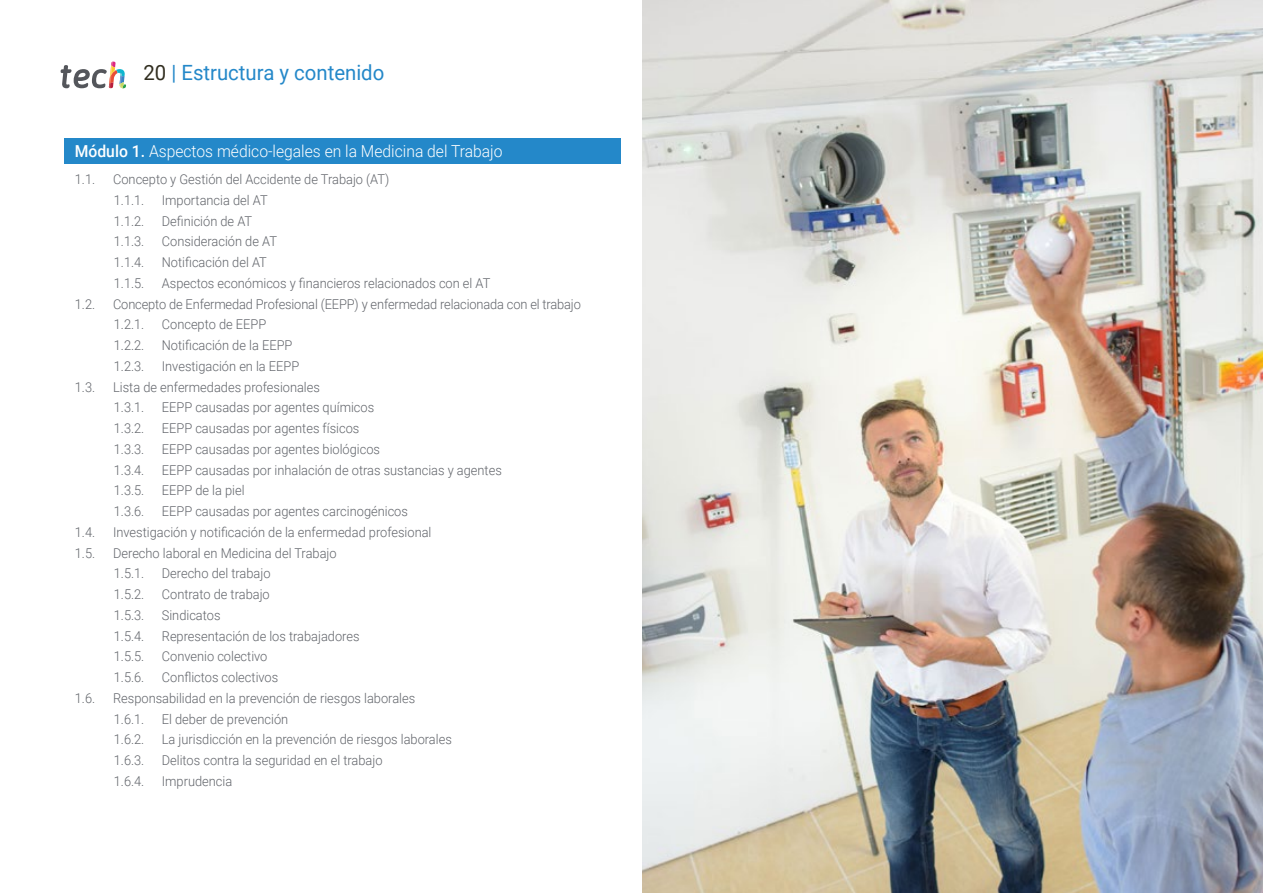
<style>
.page{position:relative;width:1263px;height:893px;background:#fff}
.page>*{position:absolute;margin:0;border:0;box-sizing:border-box;transform-origin:0 0}
.t1{font:21px "Roboto";color:#2488c9}
.t2{font:300 16.5px "Roboto";color:#fff;scale:.95 1}
.t3{font:300 13.5px/20.7px "Roboto";color:#61646a;scale:.95 1}
.s1{color:#312e20}
.s2{font-weight:500}
</style>
<div class="page">
<div style="left:64px;top:138px;width:557px;height:25px;background:#2488c9"></div>
<img style="left:642px;top:0;width:621px;height:893px">
<svg style="left:61px;top:62px;width:65px;height:27px"></svg>
<h1 class="t1" style="left:144px;top:57px;width:242px"><span class="s1">20</span> | Estructura y contenido</h1>
<p class="t2" style="left:75px;top:140px;width:452px"><span class="s2">Módulo 1.</span> Aspectos médico-legales en la Medicina del Trabajo</p>
<p class="t3" style="left:75px;top:168px;width:23px">1.1.</p>
<p class="t3" style="left:113px;top:168px;width:292px">Concepto y Gestión del Accidente de Trabajo (AT)<br>1.1.1.</p>
<p class="t3" style="left:162px;top:189px;width:113px">Importancia del AT</p>
<p class="t3" style="left:114px;top:210px;width:34px">1.1.2.</p>
<p class="t3" style="left:162px;top:210px;width:97px">Definición de AT</p>
<p class="t3" style="left:114px;top:231px;width:34px">1.1.3.</p>
<p class="t3" style="left:162px;top:231px;width:123px">Consideración de AT</p>
<p class="t3" style="left:114px;top:251px;width:34px">1.1.4.</p>
<p class="t3" style="left:162px;top:251px;width:112px">Notificación del AT</p>
<p class="t3" style="left:114px;top:272px;width:34px">1.1.5.</p>
<p class="t3" style="left:162px;top:272px;width:347px">Aspectos económicos y financieros relacionados con el AT</p>
<p class="t3" style="left:75px;top:293px;width:23px">1.2.</p>
<p class="t3" style="left:113px;top:293px;width:494px">Concepto de Enfermedad Profesional (EEPP) y enfermedad relacionada con el trabajo<br>1.2.1.</p>
<p class="t3" style="left:162px;top:314px;width:111px">Concepto de EEPP</p>
<p class="t3" style="left:114px;top:334px;width:34px">1.2.2.</p>
<p class="t3" style="left:162px;top:334px;width:139px">Notificación de la EEPP</p>
<p class="t3" style="left:114px;top:355px;width:34px">1.2.3.</p>
<p class="t3" style="left:162px;top:355px;width:146px">Investigación en la EEPP</p>
<p class="t3" style="left:75px;top:376px;width:23px">1.3.</p>
<p class="t3" style="left:113px;top:376px;width:219px">Lista de enfermedades profesionales<br>1.3.1.</p>
<p class="t3" style="left:162px;top:397px;width:225px">EEPP causadas por agentes químicos</p>
<p class="t3" style="left:114px;top:417px;width:34px">1.3.2.</p>
<p class="t3" style="left:162px;top:417px;width:209px">EEPP causadas por agentes físicos</p>
<p class="t3" style="left:114px;top:438px;width:34px">1.3.3.</p>
<p class="t3" style="left:162px;top:438px;width:231px">EEPP causadas por agentes biológicos</p>
<p class="t3" style="left:114px;top:459px;width:34px">1.3.4.</p>
<p class="t3" style="left:162px;top:459px;width:359px">EEPP causadas por inhalación de otras sustancias y agentes</p>
<p class="t3" style="left:114px;top:480px;width:34px">1.3.5.</p>
<p class="t3" style="left:162px;top:480px;width:89px">EEPP de la piel</p>
<p class="t3" style="left:114px;top:500px;width:34px">1.3.6.</p>
<p class="t3" style="left:162px;top:500px;width:261px">EEPP causadas por agentes carcinogénicos</p>
<p class="t3" style="left:75px;top:521px;width:23px">1.4.</p>
<p class="t3" style="left:113px;top:521px;width:337px">Investigación y notificación de la enfermedad profesional</p>
<p class="t3" style="left:75px;top:542px;width:23px">1.5.</p>
<p class="t3" style="left:113px;top:542px;width:237px">Derecho laboral en Medicina del Trabajo<br>1.5.1.</p>
<p class="t3" style="left:162px;top:563px;width:116px">Derecho del trabajo</p>
<p class="t3" style="left:114px;top:583px;width:34px">1.5.2.</p>
<p class="t3" style="left:162px;top:583px;width:115px">Contrato de trabajo</p>
<p class="t3" style="left:114px;top:604px;width:34px">1.5.3.</p>
<p class="t3" style="left:162px;top:604px;width:63px">Sindicatos</p>
<p class="t3" style="left:114px;top:625px;width:34px">1.5.4.</p>
<p class="t3" style="left:162px;top:625px;width:210px">Representación de los trabajadores</p>
<p class="t3" style="left:114px;top:646px;width:34px">1.5.5.</p>
<p class="t3" style="left:162px;top:646px;width:113px">Convenio colectivo</p>
<p class="t3" style="left:114px;top:666px;width:34px">1.5.6.</p>
<p class="t3" style="left:162px;top:666px;width:124px">Conflictos colectivos</p>
<p class="t3" style="left:75px;top:687px;width:23px">1.6.</p>
<p class="t3" style="left:113px;top:687px;width:319px">Responsabilidad en la prevención de riesgos laborales<br>1.6.1.</p>
<p class="t3" style="left:162px;top:708px;width:135px">El deber de prevención</p>
<p class="t3" style="left:114px;top:729px;width:34px">1.6.2.</p>
<p class="t3" style="left:162px;top:729px;width:307px">La jurisdicción en la prevención de riesgos laborales</p>
<p class="t3" style="left:114px;top:749px;width:34px">1.6.3.</p>
<p class="t3" style="left:162px;top:749px;width:234px">Delitos contra la seguridad en el trabajo</p>
<p class="t3" style="left:114px;top:770px;width:34px">1.6.4.</p>
<p class="t3" style="left:162px;top:770px;width:76px">Imprudencia</p>
</div>
